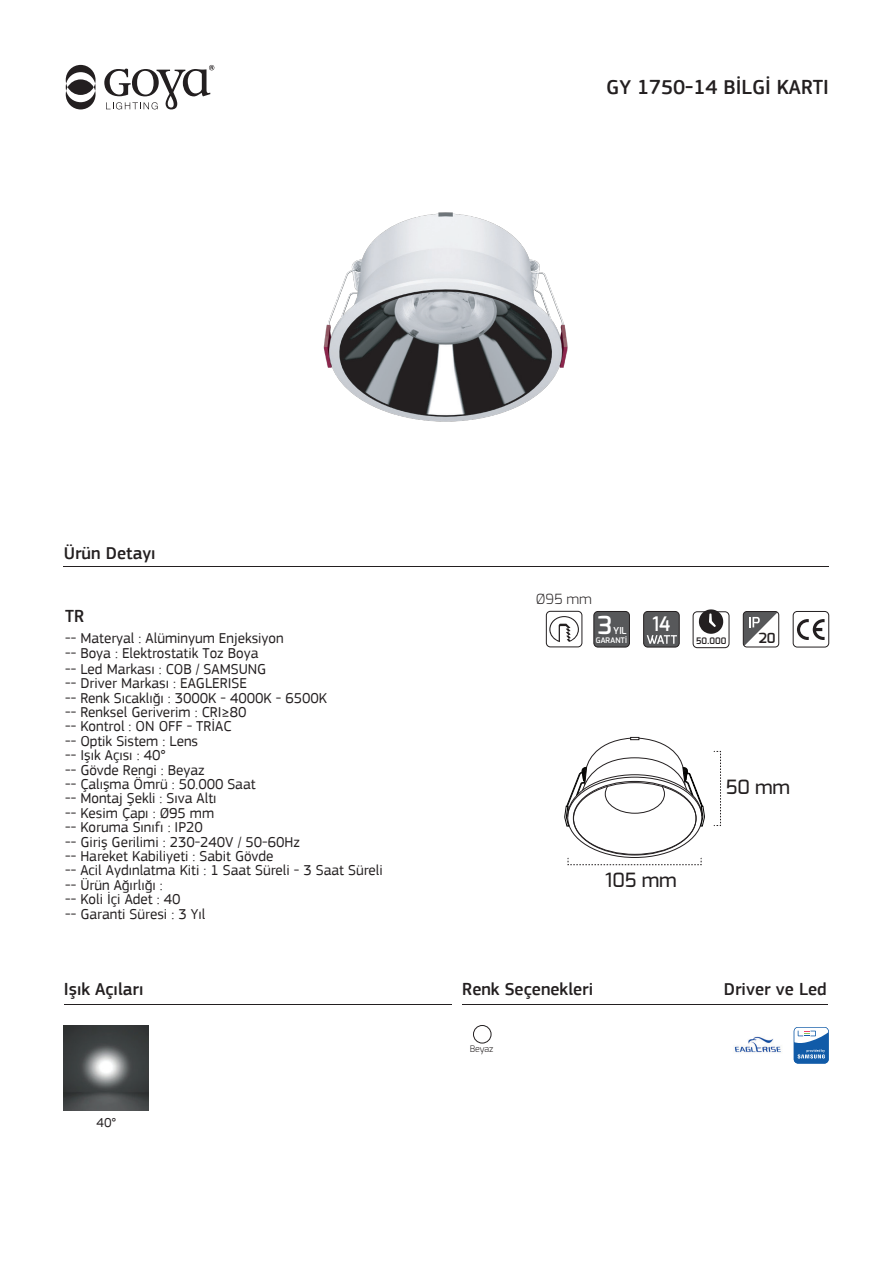
<style>
.page{position:relative;width:893px;height:1263px;background:#fff}
.page>*{position:absolute;margin:0;border:0;box-sizing:border-box;transform-origin:0 0}
.t1{font:600 24.9px "Exo";color:#fff}
.t2{font:500 21px "PF Square Sans Pro";color:#231f20}
.t3{font:600 19.95px "Exo";color:#fff;scale:.89 1}
.t4{font:500 19.65px "Exo";color:#231f20}
.t5{font:500 18px "PF Square Sans Pro";color:#231f20}
.t6{font:15px/14.4px "PF Square Sans Pro";color:#231f20}
.t7{font:300 13.95px "Exo";color:#231f20}
.t8{font:600 13.95px "Exo";color:#231f20}
.t9{font:13.5px "PF Square Sans Pro";color:#231f20}
.t10{font:600 9.45px "Exo";color:#fff}
.t11{font:600 9px "Exo";color:#231f20}
.t12{font:300 9px "Exo";letter-spacing:-.005em;color:#231f20}
.t13{font:600 7.65px "Exo";color:#fff}
</style>
<div class="page">
<hr style="left:64px;top:1004px;width:387px;height:1px;background:#231f20">
<hr style="left:64px;top:566px;width:765px;height:1px;background:#231f20">
<hr style="left:462px;top:1004px;width:366px;height:1px;background:#231f20">
<svg style="left:794px;top:1027px;width:35px;height:36px"></svg>
<svg style="left:66px;top:65px;width:30px;height:44px"></svg>
<svg style="left:104px;top:65px;width:110px;height:44px"></svg>
<div style="left:473px;top:1025px;width:18px;height:18px;border:1px solid #231f20;border-radius:50%"></div>
<div style="left:546px;top:611px;width:36px;height:36px;border:1px solid #231f20;border-radius:4px"></div>
<svg style="left:549px;top:616px;width:30px;height:26px"></svg>
<div style="left:644px;top:611px;width:35px;height:36px;background:#57585a;border-radius:4px"></div>
<div style="left:643px;top:611px;width:37px;height:36px;border:1px solid #231f20;border-radius:4px"></div>
<svg style="left:647px;top:635px;width:30px;height:9px"></svg>
<div style="left:793px;top:611px;width:36px;height:36px;border:1px solid #231f20;border-radius:4px"></div>
<svg style="left:797px;top:619px;width:28px;height:21px"></svg>
<div style="left:743px;top:611px;width:36px;height:36px;border:1px solid #231f20;border-radius:4px"></div>
<svg style="left:743px;top:611px;width:34px;height:35px"></svg>
<div style="left:594px;top:611px;width:35px;height:36px;background:#57585a;border-radius:4px"></div>
<div style="left:593px;top:611px;width:37px;height:36px;border:1px solid #231f20;border-radius:4px"></div>
<img style="left:64px;top:1025px;width:84px;height:85px">
<img style="left:734px;top:1036px;width:47px;height:17px">
<svg style="left:699px;top:609px;width:25px;height:25px"></svg>
<div style="left:693px;top:611px;width:36px;height:37px;border:1px solid #231f20;border-radius:4px"></div>
<svg style="left:565px;top:737px;width:140px;height:128px"></svg>
<svg style="left:713px;top:751px;width:8px;height:75px"></svg>
<img style="left:323px;top:212px;width:245px;height:210px">
<h2 class="t2" style="left:606px;top:75px;width:224px">GY 1750-14 BİLGİ KARTI</h2>
<p class="t5" style="left:64px;top:543px;width:93px">Ürün Detayı</p>
<p class="t5" style="left:65px;top:606px;width:21px">TR</p>
<p class="t6" style="left:65px;top:630px;width:220px;line-height:15.5px">-- Materyal : Alüminyum Enjeksiyon -- Boya : Elektrostatik Toz Boya<br>-- Led Markası : COB / SAMSUNG</p>
<p class="t6" style="left:65px;top:676px;width:319px">-- Driver Markası : EAGLERISE<br>-- Renk Sıcaklığı : 3000K - 4000K - 6500K<br>-- Renksel Geriverim : CRI≥80<br>-- Kontrol : ON OFF - TRİAC<br>-- Optik Sistem : Lens<br>-- Işık Açısı : 40°<br>-- Gövde Rengi : Beyaz<br>-- Çalışma Ömrü : 50.000 Saat<br>-- Montaj Şekli : Sıva Altı<br>-- Kesim Çapı : Ø95 mm<br>-- Koruma Sınıfı : IP20<br>-- Giriş Gerilimi : 230-240V / 50-60Hz<br>-- Hareket Kabiliyeti : Sabit Gövde<br>-- Acil Aydınlatma Kiti : 1 Saat Süreli - 3 Saat Süreli -- Ürün Ağırlığı :<br>-- Koli İçi Adet : 40<br>-- Garanti Süresi : 3 Yıl</p>
<p class="t7" style="left:536px;top:590px;width:57px">Ø95 mm</p>
<h1 class="t1" style="left:598px;top:609px;width:16px">3</h1>
<p class="t10" style="left:613px;top:624px;width:15px">YIL</p>
<h3 class="t3" style="left:653px;top:611px;width:21px">14</h3>
<p class="t13" style="left:596px;top:635px;width:33px">GARANTİ</p>
<p class="t8" style="left:759px;top:629px;width:19px">20</p>
<p class="t11" style="left:696px;top:634px;width:32px">50.000</p>
<h3 class="t4" style="left:605px;top:867px;width:73px">105 mm</h3>
<h3 class="t4" style="left:726px;top:774px;width:66px">50 mm</h3>
<p class="t5" style="left:64px;top:979px;width:81px">Işık Açıları</p>
<p class="t5" style="left:462px;top:979px;width:132px">Renk Seçenekleri</p>
<p class="t5" style="left:724px;top:979px;width:104px">Driver ve Led</p>
<p class="t9" style="left:97px;top:1115px;width:21px">40°</p>
<p class="t12" style="left:470px;top:1043px;width:25px">Beyaz</p>
</div>
